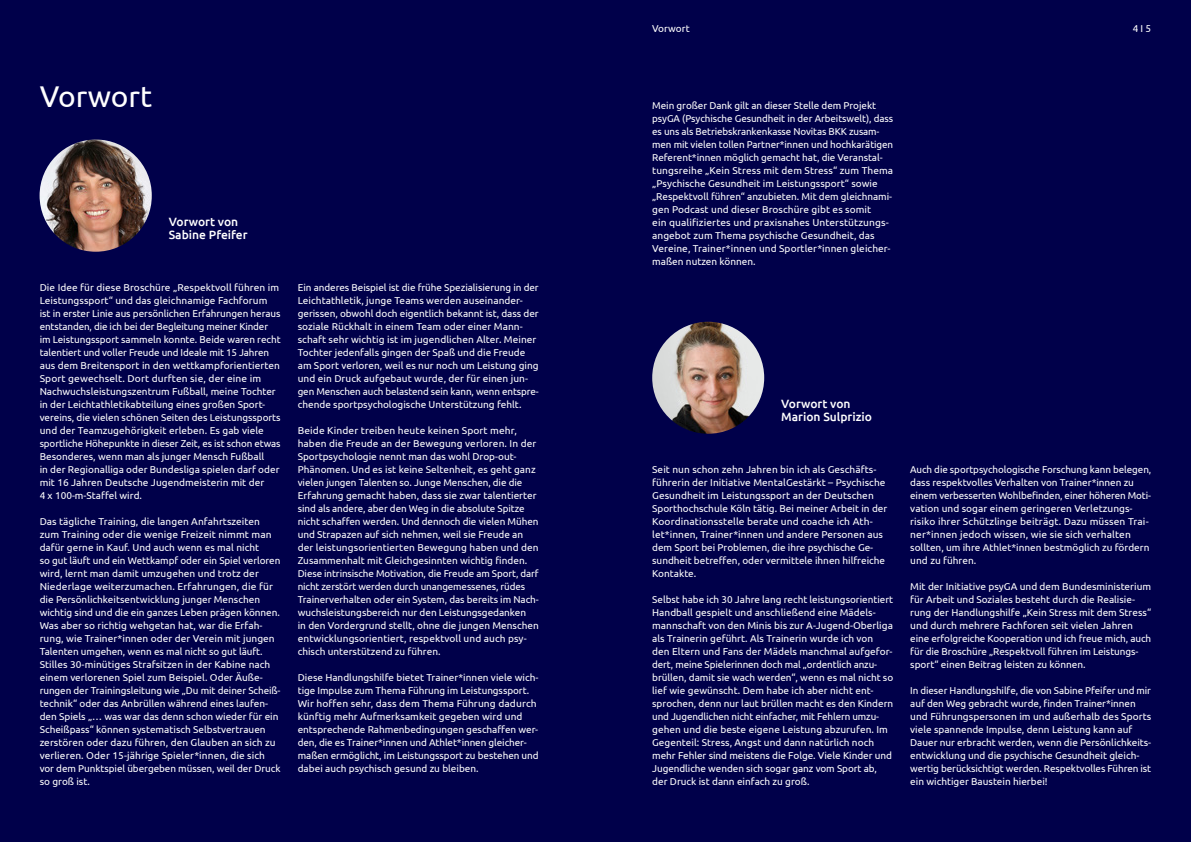
<style>
.page{position:relative;width:1191px;height:842px;background:#00004a}
.page>*{position:absolute;margin:0;border:0;box-sizing:border-box;transform-origin:0 0}
.t1{font:30px "Ubuntu";color:#fff}
.t2{font:500 12px/13px "Ubuntu";color:#fff}
.t3{font:10px/13px "Ubuntu";color:#fff}
</style>
<div class="page">
<img style="left:40px;top:139px;width:112px;height:113px;border-radius:56px">
<img style="left:652px;top:322px;width:112px;height:112px;border-radius:56px">
<h1 class="t1" style="left:40px;top:78px;width:114px">Vorwort</h1>
<p class="t2" style="left:169px;top:214px;width:80px">Vorwort von<br>Sabine Pfeifer</p>
<p class="t3" style="left:40px;top:280px;width:242px">Die Idee für diese Broschüre „Respektvoll führen im Leistungssport“ und das gleichnamige Fachforum ist in erster Linie aus persönlichen Erfahrungen heraus entstanden, die ich bei der Begleitung meiner Kinder im Leistungssport sammeln konnte. Beide waren recht talentiert und voller Freude und Ideale mit 15 Jahren aus dem Breitensport in den wettkampforientierten Sport gewechselt. Dort durften sie, der eine im Nachwuchsleistungszentrum Fußball, meine Tochter in der Leichtathletikabteilung eines großen Sport&shy;vereins, die vielen schönen Seiten des Leistungssports und der Teamzugehörigkeit erleben. Es gab viele sportliche Höhepunkte in dieser Zeit, es ist schon etwas Besonderes, wenn man als junger Mensch Fußball<br>in der Regionalliga oder Bundesliga spielen darf oder mit 16 Jahren Deutsche Jugendmeisterin mit der<br>4 x 100-m-Staffel wird.</p>
<p class="t3" style="left:40px;top:514px;width:242px">Das tägliche Training, die langen Anfahrtszeiten zum Training oder die wenige Freizeit nimmt man dafür gerne in Kauf. Und auch wenn es mal nicht<br>so gut läuft und ein Wettkampf oder ein Spiel verloren wird, lernt man damit umzugehen und trotz der Niederlage weiterzumachen. Erfahrungen, die für die Persönlichkeitsentwicklung junger Menschen wichtig sind und die ein ganzes Leben prägen können.<br>Was aber so richtig wehgetan hat, war die Erfah&shy;rung, wie Trainer*innen oder der Verein mit jungen Talenten umgehen, wenn es mal nicht so gut läuft.<br>Stilles 30-minütiges Strafsitzen in der Kabine nach einem verlorenen Spiel zum Beispiel. Oder Äuße&shy;rungen der Trainingsleitung wie „Du mit deiner Scheiß&shy;technik“ oder das Anbrüllen während eines laufen&shy;den Spiels „… was war das denn schon wieder für ein Scheißpass“ können systematisch Selbstvertrauen zerstören oder dazu führen, den Glauben an sich zu verlieren. Oder 15-jährige Spieler*innen, die sich vor dem Punktspiel übergeben müssen, weil der Druck so groß ist.</p>
<p class="t3" style="left:298px;top:280px;width:242px">Ein anderes Beispiel ist die frühe Spezialisierung in der Leichtathletik, junge Teams werden auseinander&shy;gerissen, obwohl doch eigentlich bekannt ist, dass der soziale Rückhalt in einem Team oder einer Mann&shy;schaft sehr wichtig ist im jugendlichen Alter. Meiner Tochter jedenfalls gingen der Spaß und die Freude am Sport verloren, weil es nur noch um Leistung ging und ein Druck aufgebaut wurde, der für einen jun&shy;gen Menschen auch belastend sein kann, wenn entspre&shy;chende sportpsychologische Unterstützung fehlt.</p>
<p class="t3" style="left:298px;top:423px;width:242px">Beide Kinder treiben heute keinen Sport mehr, haben die Freude an der Bewegung verloren. In der Sportpsychologie nennt man das wohl Drop-out-Phänomen. Und es ist keine Seltenheit, es geht ganz vielen jungen Talenten so. Junge Menschen, die die Erfahrung gemacht haben, dass sie zwar talentierter sind als andere, aber den Weg in die absolute Spitze nicht schaffen werden. Und dennoch die vielen Mühen und Strapazen auf sich nehmen, weil sie Freude an der leistungsorientierten Bewegung haben und den Zusammenhalt mit Gleichgesinnten wichtig finden.<br>Diese intrinsische Motivation, die Freude am Sport, darf nicht zerstört werden durch unangemessenes, rüdes Trainerverhalten oder ein System, das bereits im Nach&shy;wuchsleistungsbereich nur den Leistungsgedanken<br>in den Vordergrund stellt, ohne die jungen Menschen entwicklungsorientiert, respektvoll und auch psy&shy;chisch unterstützend zu führen.</p>
<p class="t3" style="left:298px;top:670px;width:242px">Diese Handlungshilfe bietet Trainer*innen viele wich&shy;tige Impulse zum Thema Führung im Leistungssport.<br>Wir hoffen sehr, dass dem Thema Führung dadurch künftig mehr Aufmerksamkeit gegeben wird und entsprechende Rahmenbedingungen geschaffen wer&shy;den, die es Trainer*innen und Athlet*innen gleicher&shy;maßen ermöglicht, im Leistungssport zu bestehen und dabei auch psychisch gesund zu bleiben.</p>
<p class="t3" style="left:652px;top:21px;width:39px">Vorwort</p>
<p class="t3" style="left:652px;top:98px;width:242px">Mein großer Dank gilt an dieser Stelle dem Projekt psyGA (Psychische Gesundheit in der Arbeitswelt), dass es uns als Betriebskrankenkasse Novitas BKK zusam&shy;men mit vielen tollen Partner*innen und hochkarätigen Referent*innen möglich gemacht hat, die Veranstal&shy;tungsreihe „Kein Stress mit dem Stress“ zum Thema „Psychische Gesundheit im Leistungssport“ sowie „Respektvoll führen“ anzubieten. Mit dem gleichnami&shy;gen Podcast und dieser Broschüre gibt es somit<br>ein qualifiziertes und praxisnahes Unterstützungs&shy;angebot zum Thema psychische Gesundheit, das Vereine, Trainer*innen und Sportler*innen gleicher&shy;maßen nutzen können.</p>
<p class="t3" style="left:1132px;top:21px;width:20px">4 I 5</p>
<p class="t2" style="left:781px;top:396px;width:92px">Vorwort von<br>Marion Sulprizio</p>
<p class="t3" style="left:652px;top:462px;width:237px">Seit nun schon zehn Jahren bin ich als Geschäfts&shy;führerin der Initiative MentalGestärkt – Psychische Gesundheit im Leistungssport an der Deutschen Sporthochschule Köln tätig. Bei meiner Arbeit in der Koordinationsstelle berate und coache ich Ath&shy;let*innen, Trainer*innen und andere Personen aus dem Sport bei Problemen, die ihre psychische Ge&shy;sundheit betreffen, oder vermittele ihnen hilfreiche Kontakte.</p>
<p class="t3" style="left:652px;top:592px;width:242px">Selbst habe ich 30 Jahre lang recht leistungsorientiert Handball gespielt und anschließend eine Mädels&shy;mannschaft von den Minis bis zur A-Jugend-Oberliga als Trainerin geführt. Als Trainerin wurde ich von<br>den Eltern und Fans der Mädels manchmal aufgefor&shy;dert, meine Spielerinnen doch mal „ordentlich anzu&shy;brüllen, damit sie wach werden“, wenn es mal nicht so lief wie gewünscht. Dem habe ich aber nicht ent&shy;sprochen, denn nur laut brüllen macht es den Kindern und Jugendlichen nicht einfacher, mit Fehlern umzu&shy;gehen und die beste eigene Leistung abzurufen. Im Gegenteil: Stress, Angst und dann natürlich noch mehr Fehler sind meistens die Folge. Viele Kinder und Jugendliche wenden sich sogar ganz vom Sport ab, der Druck ist dann einfach zu groß.</p>
<p class="t3" style="left:910px;top:462px;width:242px">Auch die sportpsychologische Forschung kann belegen, dass respektvolles Verhalten von Trainer*innen zu einem verbesserten Wohlbefinden, einer höheren Moti&shy;vation und sogar einem geringeren Verletzungs&shy;risiko ihrer Schützlinge beiträgt. Dazu müssen Trai&shy;ner*innen jedoch wissen, wie sie sich verhalten sollten, um ihre Athlet*innen bestmöglich zu fördern und zu führen.</p>
<p class="t3" style="left:910px;top:579px;width:242px">Mit der Initiative psyGA und dem Bundesministerium für Arbeit und Soziales besteht durch die Realisie&shy;rung der Handlungshilfe „Kein Stress mit dem Stress“ und durch mehrere Fachforen seit vielen Jahren eine erfolgreiche Kooperation und ich freue mich, auch für die Broschüre „Respektvoll führen im Leistungs&shy;sport“ einen Beitrag leisten zu können.</p>
<p class="t3" style="left:910px;top:683px;width:242px">In dieser Handlungshilfe, die von Sabine Pfeifer und mir auf den Weg gebracht wurde, finden Trainer*innen und Führungspersonen im und außerhalb des Sports viele spannende Impulse, denn Leistung kann auf Dauer nur erbracht werden, wenn die Persönlichkeits&shy;entwicklung und die psychische Gesundheit gleich&shy;wertig berücksichtigt werden. Respektvolles Führen ist ein wichtiger Baustein hierbei!</p>
</div>
